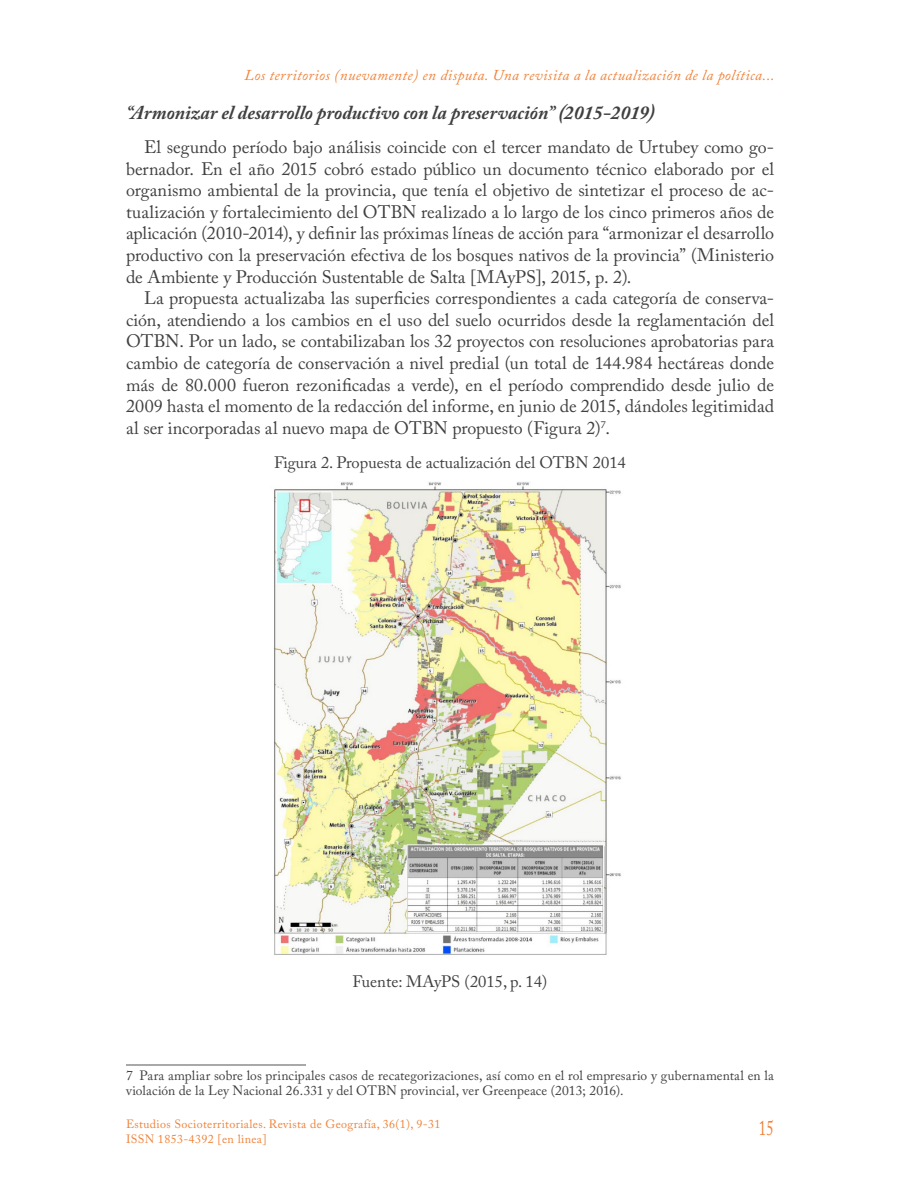
<style>
.page{position:relative;width:900px;height:1200px;background:#fff}
.page>*{position:absolute;margin:0;border:0;box-sizing:border-box;transform-origin:0 0}
.t1{font:21px "Adobe Caslon Pro";color:#f08239;scale:.7 1}
.SUBTÍTULOS{font:italic 700 19.5px "Adobe Caslon Pro";color:#404040}
.TEXTO{font:18px/21.6px "Adobe Caslon Pro";letter-spacing:-.005em;color:#404040;text-align:justify}
.IMAGENES{font:16.5px "Adobe Caslon Pro";color:#404040}
.FUENTES{font:16.5px "Adobe Caslon Pro";color:#404040}
.t2{font:italic 15px "Adobe Caslon Pro";letter-spacing:.03em;color:#f08239}
.NOTAS_AL_PIE{font:13.5px/15px "Adobe Caslon Pro";letter-spacing:.01em;color:#404040}
.t3{font:12px/15px "Adobe Caslon Pro";letter-spacing:.03em;color:#f08239}
</style>
<div class="page">
<hr style="left:126px;top:1064px;width:180px;height:2px;background:#67676a">
<img style="left:274px;top:482px;width:347px;height:473px">
<p class="t2" style="left:245px;top:66px;width:532px">Los territorios (nuevamente) en disputa. Una revisita a la actualización de la política...</p>
<p class="SUBTÍTULOS" style="left:126px;top:101px;width:530px">“Armonizar el desarrollo productivo con la preservación” (2015-2019)</p>
<p class="TEXTO" style="left:126px;top:136px;width:650px;text-indent:18px">El segundo período bajo análisis coincide con el tercer mandato de Urtubey como go&shy;bernador. En el año 2015 cobró estado público un documento técnico elaborado por el organismo ambiental de la provincia, que tenía el objetivo de sintetizar el proceso de ac&shy;tualización y fortalecimiento del OTBN realizado a lo largo de los cinco primeros años de aplicación (2010-2014), y definir las próximas líneas de acción para “armonizar el desarrollo productivo con la preservación efectiva de los bosques nativos de la provincia” (Ministerio de Ambiente y Producción Sustentable de Salta [MAyPS], 2015, p. 2).</p>
<p class="TEXTO" style="left:126px;top:287px;width:650px;text-indent:18px">La propuesta actualizaba las superficies correspondientes a cada categoría de conserva&shy;ción, atendiendo a los cambios en el uso del suelo ocurridos desde la reglamentación del OTBN. Por un lado, se contabilizaban los 32 proyectos con resoluciones aprobatorias para cambio de categoría de conservación a nivel predial (un total de 144.984 hectáreas donde más de 80.000 fueron rezonificadas a verde), en el período comprendido desde julio de 2009 hasta el momento de la redacción del informe, en junio de 2015, dándoles legitimidad al ser incorporadas al nuevo mapa de OTBN propuesto (Figura 2)<sup>7</sup>.</p>
<p class="IMAGENES" style="left:274px;top:453px;width:353px">Figura 2. Propuesta de actualización del OTBN 2014</p>
<p class="FUENTES" style="left:353px;top:972px;width:196px">Fuente: MAyPS (2015, p. 14)</p>
<p class="NOTAS_AL_PIE" style="left:126px;top:1068px;width:649px">7 Para ampliar sobre los principales casos de recategorizaciones, así como en el rol empresario y gubernamental en la violación de la Ley Nacional 26.331 y del OTBN provincial, ver Greenpeace (2013; 2016).</p>
<p class="t3" style="left:126px;top:1116px;width:316px">Estudios Socioterritoriales. Revista de Geografía, 36(1), 9-31<br>ISSN 1853-4392 [en linea]</p>
<p class="t1" style="left:759px;top:1116px;width:23px">15</p>
</div>
